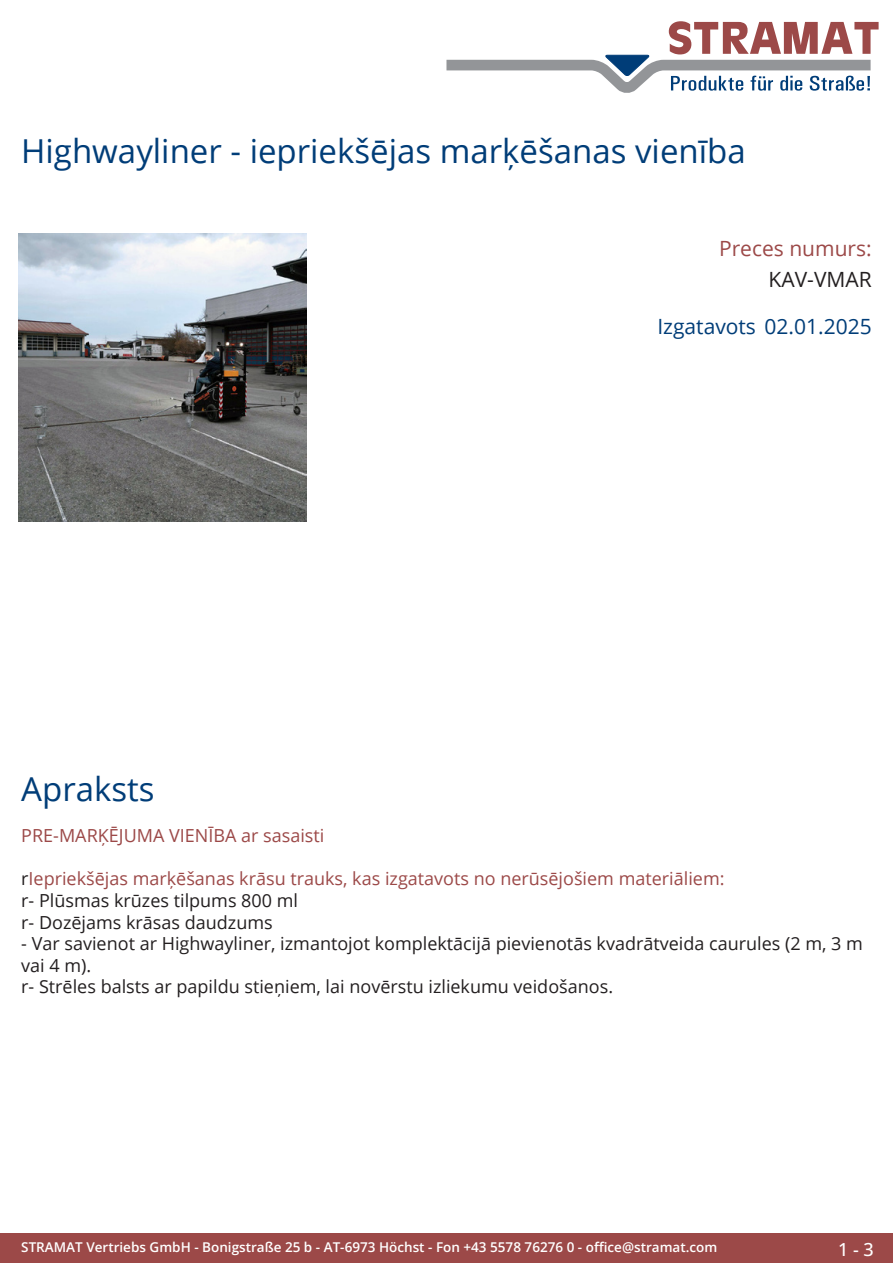
<style>
.page{position:relative;width:893px;height:1263px;background:#fff}
.page>*{position:absolute;margin:0;border:0;box-sizing:border-box;transform-origin:0 0}
.Produkttitel{font:33px "Open Sans";color:#003d78}
.Erstellungsdatum{font:21px "Open Sans";color:#003d78}
.TechDaten_Überschrif{font:21px "Open Sans";color:#9c4948}
.TechDaten_Inhalt{font:21px "Open Sans";color:#231f20}
.Beschreibung_Text{font:18px/21.6px "Open Sans";color:#231f20}
.Beschreibung_Text-2{font:18px/21.6px "Open Sans";color:#9c4948}
.t1{font:500 18px "Open Sans";color:#fff}
.t2{font:600 13.5px "Open Sans";color:#fff}
.s1{color:#231f20}
</style>
<div class="page">
<div style="left:0;top:1233px;width:893px;height:30px;background:#9c4948"></div>
<svg style="left:446px;top:21px;width:433px;height:72px"></svg>
<img style="left:18px;top:234px;width:288px;height:288px">
<p class="Produkttitel" style="left:21px;top:128px;width:726px">Highwayliner - iepriekšējas marķēšanas vienība</p>
<p class="TechDaten_Überschrif" style="left:719px;top:234px;width:154px">Preces numurs:</p>
<p class="TechDaten_Inhalt" style="left:768px;top:265px;width:105px">KAV-VMAR</p>
<p class="Erstellungsdatum" style="left:657px;top:312px;width:216px">Izgatavots 02.01.2025</p>
<p class="Produkttitel" style="left:21px;top:766px;width:135px">Apraksts</p>
<p class="Beschreibung_Text-2" style="left:21px;top:824px;width:305px">PRE-MARĶĒJUMA VIENĪBA ar sasaisti</p>
<p class="Beschreibung_Text-2" style="left:21px;top:867px;width:705px"><span class="s1">r</span>Iepriekšējas marķēšanas krāsu trauks, kas izgatavots no nerūsējošiem materiāliem: <span class="s1">r- Plūsmas krūzes tilpums 800 ml<br>r- Dozējams krāsas daudzums</span></p>
<p class="Beschreibung_Text" style="left:21px;top:932px;width:843px">- Var savienot ar Highwayliner, izmantojot komplektācijā pievienotās kvadrātveida caurules (2 m, 3 m vai 4 m).<br>r- Strēles balsts ar papildu stieņiem, lai novērstu izliekumu veidošanos.</p>
<p class="t2" style="left:21px;top:1238px;width:698px">STRAMAT Vertriebs GmbH - Bonigstraße 25 b - AT-6973 Höchst - Fon +43 5578 76276 0 - office@stramat.com</p>
<p class="t1" style="left:838px;top:1237px;width:37px">1 - 3</p>
</div>
